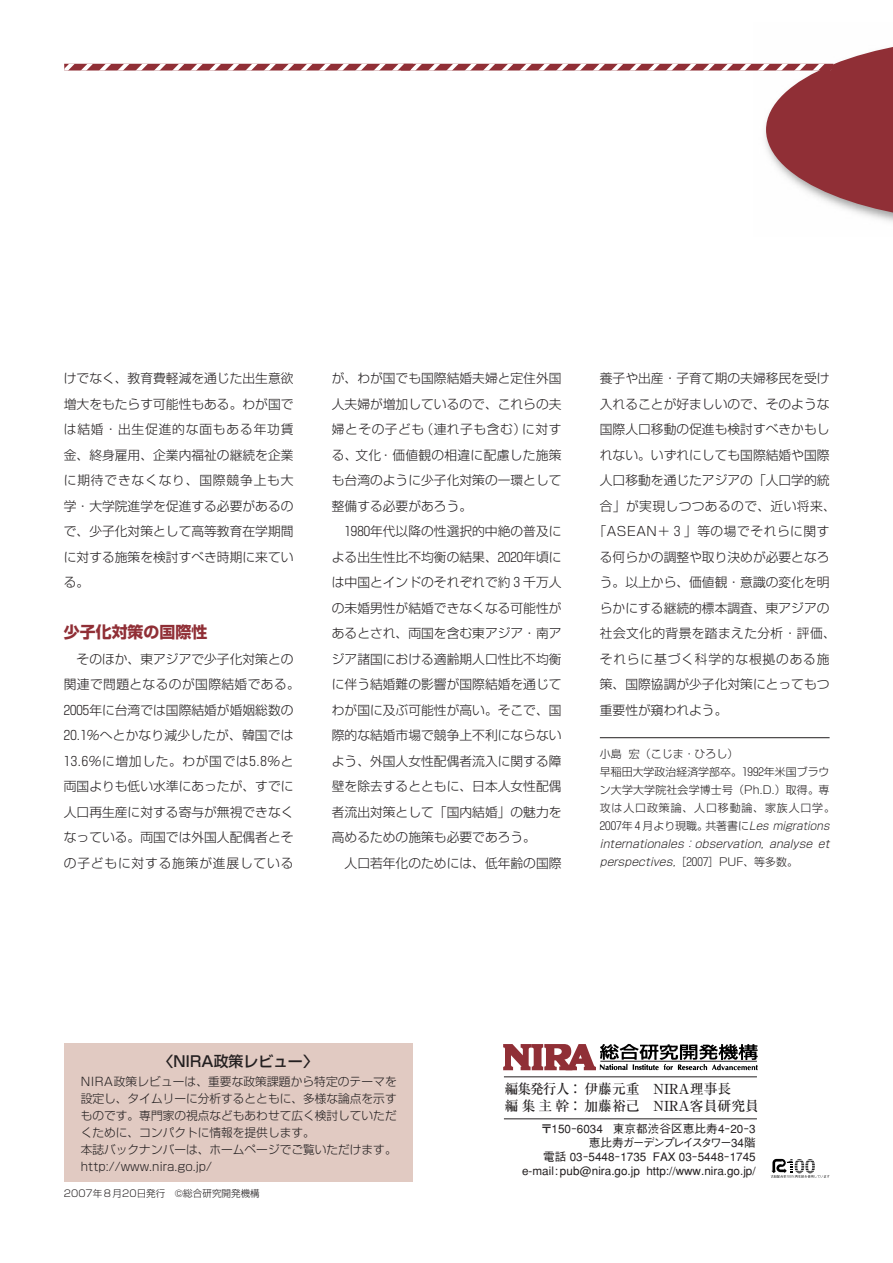
<style>
.page{position:relative;width:893px;height:1263px;background:#fff}
.page>*{position:absolute;margin:0;border:0;box-sizing:border-box;transform-origin:0 0}
.t1{font:700 15.9px "Shin Go";color:#902f36}
.t2{font:500 14.85px "Shin Go";color:#231f20}
.t3{font:500 13.8px/16.8px "Ryumin";color:#231f20}
.t4{font:300 12.75px/25.5px "Shin Go";color:#231f20;text-align:justify}
.t5{font:300 12.75px "Shin Go";letter-spacing:.03em;color:#231f20}
.t6{font:300 12.75px "Shin Go";letter-spacing:.04em;color:#231f20}
.t7{font:300 12.75px "Shin Go";letter-spacing:.065em;color:#231f20}
.t8{font:300 11.7px/17px "Shin Go";color:#231f20}
.t9{font:500 11.7px/14px "Gothic BBB";color:#231f20;text-align:right}
.t10{font:300 10.95px/18px "Shin Go";letter-spacing:.015em;color:#231f20}
.t11{font:300 9.6px "Shin Go";color:#231f20}
.s1{font-family:"Shingo Num"}
.s2{font-style:italic}
</style>
<div class="page">
<svg style="left:64px;top:47px;width:828px;height:175px"></svg>
<img style="left:595px;top:1043px;width:163px;height:28px">
<svg style="left:503px;top:1044px;width:93px;height:26px"></svg>
<hr style="left:504px;top:1077px;width:253px;height:1px;background:#231f20">
<hr style="left:504px;top:1119px;width:253px;height:1px;background:#231f20">
<hr style="left:600px;top:1061px;width:157px;height:1px;background:#231f20">
<div style="left:64px;top:1044px;width:348px;height:138px;background:#e1cac2"></div>
<svg style="left:770px;top:1159px;width:59px;height:19px"></svg>
<hr style="left:600px;top:737px;width:229px;height:1px;background:#231f20">
<p class="t4" style="left:64px;top:367px;width:231px">けでなく、教育費軽減を通じた出生意欲増大をもたらす可能性もある。わが国では結婚・出生促進的な面もある年功賃金、終身雇用、企業内福祉の継続を企業に期待できなくなり、国際競争上も大学・大学院進学を促進する必要があるので、少子化対策として高等教育在学期間に対する施策を検討すべき時期に来ている。</p>
<p class="t1" style="left:64px;top:626px;width:145px">少子化対策の国際性</p>
<p class="t4" style="left:64px;top:648px;width:237px;text-align:center">そのほか、東アジアで少子化対策との<br>関連で問題となるのが国際結婚である。<br><span class="s1">2005</span>年に台湾では国際結婚が婚姻総数の<br><span class="s1">20</span>.<span class="s1">1</span>％へとかなり減少したが、韓国では<br><span class="s1">13</span>.<span class="s1">6</span>％に増加した。わが国では<span class="s1">5</span>.<span class="s1">8</span>％と両国よりも低い水準にあったが、すでに人口再生産に対する寄与が無視できなくなっている。両国では外国人配偶者とその子どもに対する施策が進展している</p>
<p class="t4" style="left:332px;top:367px;width:231px">が、わが国でも国際結婚夫婦と定住外国人夫婦が増加しているので、これらの夫婦とその子ども（連れ子も含む）に対する、文化・価値観の相違に配慮した施策も台湾のように少子化対策の一環として整備する必要があろう。</p>
<p class="t4" style="left:332px;top:520px;width:231px;text-indent:13px"><span class="s1">1980</span>年代以降の性選択的中絶の普及による出生性比不均衡の結果、<span class="s1">2020</span>年頃には中国とインドのそれぞれで約３千万人の未婚男性が結婚できなくなる可能性があるとされ、両国を含む東アジア・南アジア諸国における適齢期人口性比不均衡に伴う結婚難の影響が国際結婚を通じてわが国に及ぶ可能性が高い。そこで、国際的な結婚市場で競争上不利にならないよう、外国人女性配偶者流入に関する障壁を除去するとともに、日本人女性配偶者流出対策として「国内結婚」の魅力を高めるための施策も必要であろう。</p>
<p class="t4" style="left:344px;top:852px;width:218px">人口若年化のためには、低年齢の国際</p>
<p class="t4" style="left:600px;top:367px;width:231px">養子や出産・子育て期の夫婦移民を受け</p>
<p class="t4" style="left:600px;top:393px;width:231px">入れることが好ましいので、そのような</p>
<p class="t4" style="left:600px;top:418px;width:231px">国際人口移動の促進も検討すべきかもし</p>
<p class="t4" style="left:600px;top:444px;width:231px">れない。いずれにしても国際結婚や国際</p>
<p class="t4" style="left:600px;top:469px;width:231px">人口移動を通じたアジアの「人口学的統</p>
<p class="t5" style="left:600px;top:501px;width:237px">合」が実現しつつあるので、近い将来、</p>
<p class="t6" style="left:593px;top:527px;width:237px">「ASEAN＋３」等の場でそれらに関す</p>
<p class="t4" style="left:600px;top:546px;width:231px">る何らかの調整や取り決めが必要となろ</p>
<p class="t4" style="left:600px;top:571px;width:231px">う。以上から、価値観・意識の変化を明</p>
<p class="t4" style="left:600px;top:597px;width:231px">らかにする継続的標本調査、東アジアの</p>
<p class="t5" style="left:600px;top:629px;width:237px">社会文化的背景を踏まえた分析・評価、</p>
<p class="t7" style="left:600px;top:654px;width:231px">それらに基づく科学的な根拠のある施</p>
<p class="t4" style="left:600px;top:673px;width:231px">策、国際協調が少子化対策にとってもつ</p>
<p class="t4" style="left:600px;top:699px;width:129px">重要性が窺われよう。</p>
<p class="t10" style="left:600px;top:746px;width:237px">小島 宏（こじま・ひろし）<br>早稲田大学政治経済学部卒。<span class="s1">1992</span>年米国ブラウン大学大学院社会学博士号（Ph.D.）取得。専攻は人口政策論、人口移動論、家族人口学。<br><span class="s1">2007</span>年４月より現職。共著書に<span class="s2">Les migrations internationales：observation, analyse et perspectives,</span>［<span class="s1">2007</span>］PUF、等多数。</p>
<p class="t2" style="left:158px;top:1056px;width:161px">〈NIRA政策レビュー〉</p>
<p class="t8" style="left:81px;top:1075px;width:317px">NIRA政策レビューは、重要な政策課題から特定のテーマを設定し、タイムリーに分析するとともに、多様な論点を示すものです。専門家の視点などもあわせて広く検討していただくために、コンパクトに情報を提供します。<br>本誌バックナンバーは、ホームページでご覧いただけます。http://www.nira.go.jp/</p>
<p class="t11" style="left:64px;top:1189px;width:197px">2007年8月20日発行　©総合研究開発機構</p>
<p class="t3" style="left:504px;top:1083px;width:256px">編集発行人：伊藤元重　NIRA理事長<br>編集主幹：加藤裕己　NIRA客員研究員</p>
<p class="t9" style="left:522px;top:1124px;width:235px">〒150-6034 東京都渋谷区恵比寿4-20-3<br>恵比寿ガーデンプレイスタワー34階<br>電話 03-5448-1735 FAX 03-5448-1745 e-mail: pub@nira.go.jp http://www.nira.go.jp/</p>
</div>
